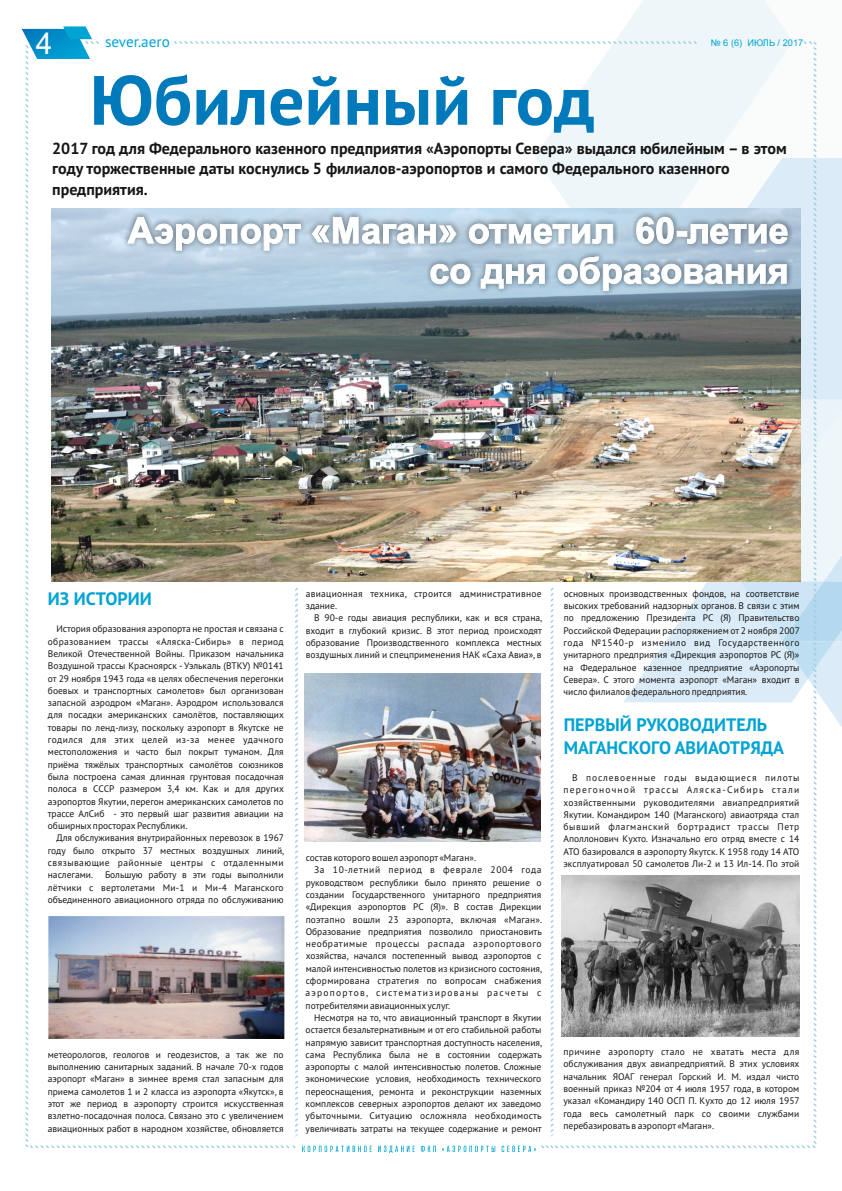
<style>
.page{position:relative;width:842px;height:1191px;background:#fff}
.page>*{position:absolute;margin:0;border:0;box-sizing:border-box;transform-origin:0 0}
.t1{font:700 69.6px "PT Sans";color:#007abb}
.t2{font:30px "Arial";color:#fff}
.t3{font:700 18px/23.3px "PT Sans";color:#00a3d4}
.t4{font:700 16px/20.7px "PT Sans";color:#151616}
.t5{font:15.2px "PT Sans";color:#00a4d2}
.t6{font:9.5px/12.3px "PT Sans";color:#151616;text-align:justify}
.t7{font:9.5px "PT Sans";letter-spacing:.03em;color:#151616}
.t8{font:9.5px "PT Sans";letter-spacing:.025em;color:#151616}
.t9{font:9.5px "PT Sans";letter-spacing:.065em;color:#151616}
.t10{font:9.5px "PT Sans";letter-spacing:.055em;color:#151616}
.t11{font:9.5px "PT Sans";letter-spacing:.045em;color:#151616}
.t12{font:9.5px "PT Sans";letter-spacing:.125em;color:#151616}
.t13{font:9.5px "PT Sans";letter-spacing:.09em;color:#151616}
.t14{font:9.2px "Arial";color:#00a4d2}
</style>
<div class="page">
<svg style="left:626px;top:0;width:156px;height:26px;fill:#eff6f9"></svg>
<img style="left:22px;top:26px;width:820px;height:1127px">
<h2 class="t2" style="left:36px;top:32px;width:18px">4</h2>
<h3 class="t5" style="left:105px;top:35px;width:66px">sever.aero</h3>
<h1 class="t1" style="left:90px;top:71px;width:506px">Юбилейный год</h1>
<p class="t14" style="left:711px;top:39px;width:94px">№ 6 (6) ИЮЛЬ / 2017</p>
<h3 class="t4" style="left:52px;top:139px;width:736px">2017 год для Федерального казенного предприятия «Аэропорты Севера» выдался юбилейным – в этом году торжественные даты коснулись 5 филиалов-аэропортов и самого Федерального казенного предприятия.</h3>
<p class="t8" style="left:306px;top:589px;width:237px">авиационная техника, строится административное</p>
<p class="t6" style="left:564px;top:588px;width:237px">основных производственных фондов, на соответствие</p>
<p class="t6" style="left:306px;top:600px;width:33px">здание.</p>
<p class="t6" style="left:564px;top:600px;width:237px">высоких требований надзорных органов. В связи с этим</p>
<p class="t6" style="left:314px;top:612px;width:229px">В 90-е годы авиация республики, как и вся страна,</p>
<p class="t6" style="left:564px;top:612px;width:237px">по предложению Президента РС (Я) Правительство</p>
<h3 class="t3" style="left:48px;top:589px;width:105px">ИЗ ИСТОРИИ</h3>
<p class="t6" style="left:56px;top:623px;width:229px">История образования аэропорта не простая и связана с</p>
<p class="t6" style="left:306px;top:625px;width:238px">входит в глубокий кризис. В этот период происходят</p>
<p class="t6" style="left:564px;top:625px;width:238px">Российской Федерации распоряжением от 2 ноября 2007</p>
<p class="t7" style="left:48px;top:637px;width:237px">образованием трассы «Аляска-Сибирь» в период</p>
<p class="t6" style="left:306px;top:637px;width:238px">образование Производственного комплекса местных</p>
<p class="t10" style="left:564px;top:638px;width:237px">года №1540-р изменило вид Государственного</p>
<p class="t6" style="left:48px;top:648px;width:237px">Великой Отечественной Войны. Приказом начальника</p>
<p class="t6" style="left:306px;top:649px;width:237px">воздушных линий и спецприменения НАК «Саха Авиа», в</p>
<p class="t6" style="left:564px;top:649px;width:237px">унитарного предприятия «Дирекция аэропортов РС (Я)»</p>
<p class="t6" style="left:48px;top:660px;width:237px">Воздушной трассы Красноярск - Уэлькаль (ВТКУ) №0141</p>
<p class="t6" style="left:564px;top:662px;width:237px">на Федеральное казенное предприятие «Аэропорты</p>
<p class="t6" style="left:48px;top:673px;width:237px">от 29 ноября 1943 года «в целях обеспечения перегонки</p>
<p class="t6" style="left:564px;top:674px;width:237px">Севера». С этого момента аэропорт «Маган» входит в</p>
<p class="t6" style="left:48px;top:685px;width:237px">боевых и транспортных самолетов» был организован</p>
<p class="t6" style="left:564px;top:686px;width:185px">число филиалов федерального предприятия.</p>
<p class="t6" style="left:48px;top:697px;width:238px">запасной аэродром «Маган». Аэродром использовался для посадки американских самолётов, поставляющих товары по ленд-лизу, поскольку аэропорт в Якутске не годился для этих целей из-за менее удачного местоположения и часто был покрыт туманом. Для приёма тяжёлых транспортных самолётов союзников была построена самая длинная грунтовая посадочная</p>
<h3 class="t3" style="left:564px;top:714px;width:222px">ПЕРВЫЙ РУКОВОДИТЕЛЬ<br>МАГАНСКОГО АВИАОТРЯДА</h3>
<p class="t13" style="left:572px;top:773px;width:229px">В послевоенные годы выдающиеся пилоты</p>
<p class="t6" style="left:48px;top:783px;width:238px">полоса в СССР размером 3,4 км. Как и для других</p>
<p class="t12" style="left:564px;top:786px;width:237px">перегоночной трассы Аляска-Сибирь стали</p>
<p class="t6" style="left:48px;top:795px;width:237px">аэропортов Якутии, перегон американских самолетов по</p>
<p class="t8" style="left:564px;top:798px;width:237px">хозяйственными руководителями авиапредприятий</p>
<p class="t6" style="left:48px;top:808px;width:237px">трассе АлСиб - это первый шаг развития авиации на</p>
<p class="t6" style="left:564px;top:809px;width:237px">Якутии. Командиром 140 (Маганского) авиаотряда стал</p>
<p class="t6" style="left:48px;top:820px;width:141px">обширныхпросторахРеспублики.</p>
<p class="t9" style="left:564px;top:823px;width:237px">бывший флагманский бортрадист трассы Петр</p>
<p class="t6" style="left:56px;top:832px;width:229px">Для обслуживания внутрирайонных перевозок в 1967</p>
<p class="t6" style="left:564px;top:833px;width:237px">Аполлонович Кухто. Изначально его отряд вместе с 14</p>
<p class="t6" style="left:48px;top:845px;width:238px">году было открыто 37 местных воздушных линий,</p>
<p class="t6" style="left:564px;top:846px;width:237px">АТО базировался в аэропорту Якутск. К 1958 году 14 АТО</p>
<p class="t6" style="left:306px;top:852px;width:172px">состав которого вошел аэропорт «Маган».</p>
<p class="t11" style="left:48px;top:858px;width:237px">связывающие районные центры с отдаленными</p>
<p class="t6" style="left:563px;top:858px;width:237px">эксплуатировал 50 самолетов Ли-2 и 13 Ил-14. По этой</p>
<p class="t9" style="left:314px;top:866px;width:229px">За 10-летний период в феврале 2004 года</p>
<p class="t6" style="left:48px;top:869px;width:47px">наслегами.</p>
<p class="t6" style="left:105px;top:869px;width:180px">Большую работу в эти годы выполнили</p>
<p class="t6" style="left:306px;top:877px;width:237px">руководством республики было принято решение о</p>
<p class="t6" style="left:48px;top:882px;width:237px">лётчики с вертолетами Ми-1 и Ми-4 Маганского</p>
<p class="t6" style="left:306px;top:889px;width:237px">создании Государственного унитарного предприятия</p>
<p class="t6" style="left:48px;top:894px;width:237px">объединенного авиационного отряда по обслуживанию</p>
<p class="t6" style="left:306px;top:901px;width:238px">«Дирекция аэропортов РС (Я)». В состав Дирекции поэтапно вошли 23 аэропорта, включая «Маган».<br>Образование предприятия позволило приостановить необратимые процессы распада аэропортового хозяйства, начался постепенный вывод аэропортов с малой интенсивностью полетов из кризисного состояния, сформирована стратегия по вопросам снабжения аэропортов, систематизированы расчеты с потребителями авиационных услуг.</p>
<p class="t6" style="left:306px;top:1012px;width:238px;text-indent:9px">Несмотря на то, что авиационный транспорт в Якутии остается безальтернативным и от его стабильной работы напрямую зависит транспортная доступность населения,</p>
<p class="t6" style="left:48px;top:1049px;width:237px">метеорологов, геологов и геодезистов, а так же по</p>
<p class="t7" style="left:563px;top:1047px;width:237px">причине аэропорту стало не хватать места для</p>
<p class="t6" style="left:306px;top:1049px;width:238px">сама Республика была не в состоянии содержать</p>
<p class="t6" style="left:563px;top:1058px;width:238px">обслуживания двух авиапредприятий. В этих условиях</p>
<p class="t6" style="left:48px;top:1061px;width:237px">выполнению санитарных заданий. В начале 70-х годов</p>
<p class="t6" style="left:306px;top:1061px;width:237px">аэропорты с малой интенсивностью полетов. Сложные</p>
<p class="t6" style="left:563px;top:1071px;width:237px">начальник ЯОАГ генерал Горский И. М. издал чисто</p>
<p class="t6" style="left:48px;top:1073px;width:237px">аэропорт «Маган» в зимнее время стал запасным для</p>
<p class="t6" style="left:306px;top:1073px;width:237px">экономические условия, необходимость технического</p>
<p class="t6" style="left:563px;top:1083px;width:237px">военный приказ №204 от 4 июля 1957 года, в котором</p>
<p class="t6" style="left:48px;top:1086px;width:237px">приема самолетов 1 и 2 класса из аэропорта «Якутск», в</p>
<p class="t6" style="left:306px;top:1086px;width:238px">переоснащения, ремонта и реконструкции наземных</p>
<p class="t6" style="left:563px;top:1095px;width:238px">указал «Командиру 140 ОСП П. Кухто до 12 июля 1957</p>
<p class="t6" style="left:48px;top:1098px;width:237px">этот же период в аэропорту строится искусственная</p>
<p class="t6" style="left:306px;top:1098px;width:237px">комплексов северных аэропортов делают их заведомо</p>
<p class="t6" style="left:563px;top:1108px;width:237px">года весь самолетный парк со своими службами</p>
<p class="t6" style="left:48px;top:1110px;width:237px">взлетно-посадочная полоса. Связано это с увеличением</p>
<p class="t7" style="left:306px;top:1112px;width:238px">убыточными. Ситуацию осложняла необходимость</p>
<p class="t6" style="left:563px;top:1120px;width:152px">перебазировать в аэропорт «Маган».</p>
<p class="t6" style="left:48px;top:1122px;width:237px">авиационных работ в народном хозяйстве, обновляется</p>
<p class="t6" style="left:306px;top:1123px;width:238px">увеличивать затраты на текущее содержание и ремонт</p>
</div>
